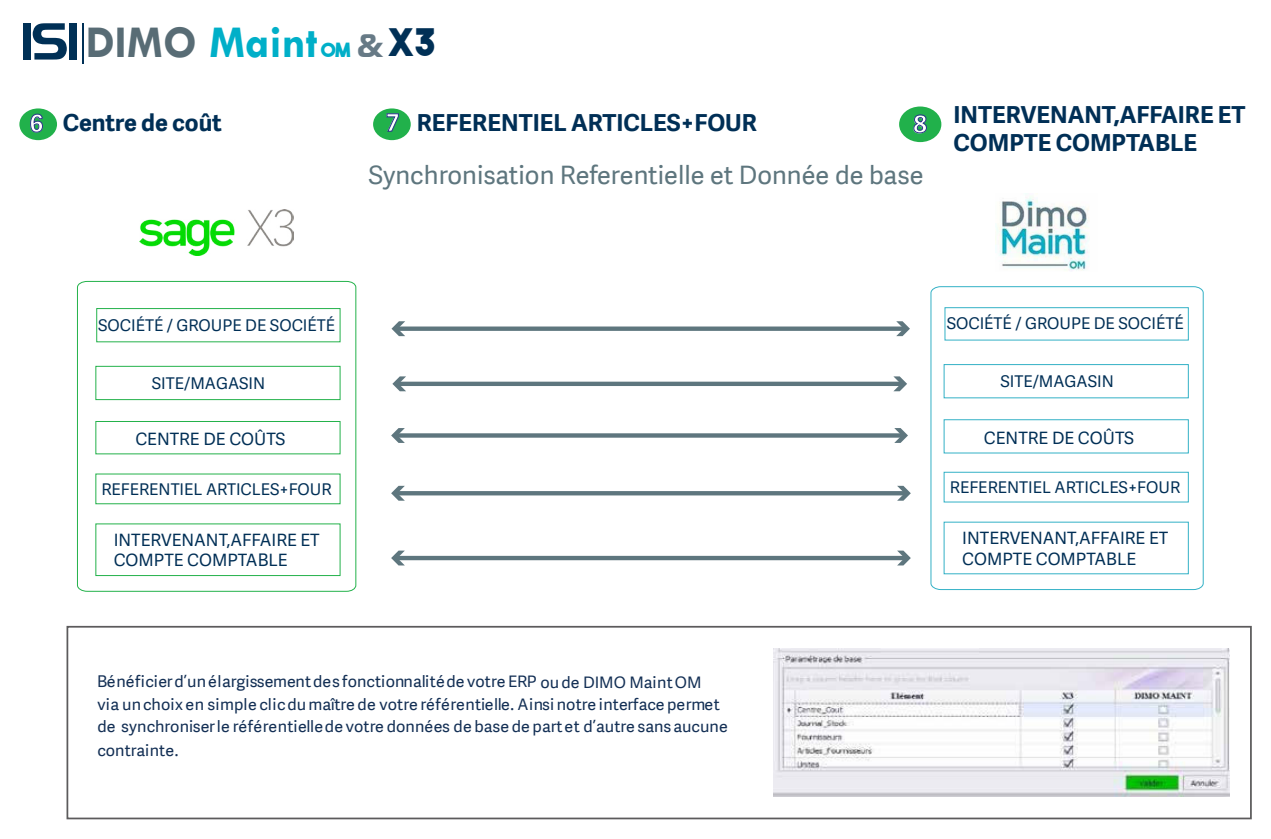
<style>
.page{position:relative;width:1271px;height:839px;background:#fff}
.page>*{position:absolute;margin:0;border:0;box-sizing:border-box;transform-origin:0 0}
.t1{font:700 45.85px "Tw Cen";color:#00afc8}
.t2{font:25.46px "Adelle Sans";color:#5e767e}
.t3{font:700 23.97px "Adelle Sans";color:#fff}
.t4{font:700 23.54px/28.3px "Adelle Sans";color:#002f56;text-align:center}
.t5{font:19.6px "The Bold Font";color:#00afc8}
.t6{font:17.06px/20.5px "Adelle Sans";color:#002f56}
.t7{font:16.19px "Adelle Sans";color:#002f56}
.t8{font:15.92px/22.6px "Adelle Sans";letter-spacing:.005em;color:#143055}
.s1{color:#586c75}
.s2{font-family:"Toxigenesis Rg";font-weight:700;font-size:30.36px;color:#677a86}
.s3{font-size:37.8px;color:#003056}
.s4{font-size:23.97px;color:#fff}
</style>
<div class="page">
<svg style="left:77px;top:280px;width:280px;height:312px"></svg>
<svg style="left:930px;top:286px;width:274px;height:304px"></svg>
<div style="left:19px;top:108px;width:38px;height:32px;background:#21b14b;border-radius:50%"></div>
<div style="left:899px;top:106px;width:42px;height:36px;background:#21b14b;border-radius:50%"></div>
<svg style="left:30px;top:113px;width:13px;height:20px"></svg>
<div style="left:373px;top:108px;width:38px;height:32px;background:#21b14b;border-radius:50%"></div>
<svg style="left:386px;top:113px;width:13px;height:19px"></svg>
<svg style="left:913px;top:114px;width:14px;height:20px"></svg>
<div style="left:95px;top:421px;width:245px;height:33px;border:1px solid #24b24b"></div>
<div style="left:95px;top:473px;width:245px;height:31px;border:1px solid #24b24b"></div>
<div style="left:95px;top:523px;width:245px;height:53px;border:1px solid #24b24b"></div>
<div style="left:95px;top:366px;width:245px;height:34px;border:1px solid #24b24b"></div>
<div style="left:96px;top:308px;width:244px;height:34px;border:1px solid #24b24b"></div>
<div style="left:943px;top:419px;width:245px;height:34px;border:1px solid #33b1c6"></div>
<div style="left:943px;top:472px;width:245px;height:30px;border:1px solid #33b1c6"></div>
<div style="left:943px;top:364px;width:245px;height:34px;border:1px solid #33b1c6"></div>
<div style="left:944px;top:307px;width:244px;height:33px;border:1px solid #33b1c6"></div>
<hr style="left:396px;top:556px;width:510px;height:4px;background:#5e767e">
<svg style="left:391px;top:550px;width:14px;height:15px"></svg>
<svg style="left:897px;top:550px;width:13px;height:15px"></svg>
<hr style="left:396px;top:491px;width:510px;height:4px;background:#5e767e">
<svg style="left:391px;top:486px;width:14px;height:14px"></svg>
<svg style="left:897px;top:486px;width:13px;height:14px"></svg>
<svg style="left:405px;top:433px;width:489px;height:4px;background:#6a8087"></svg>
<svg style="left:391px;top:428px;width:14px;height:15px"></svg>
<svg style="left:894px;top:428px;width:14px;height:15px"></svg>
<hr style="left:397px;top:382px;width:505px;height:4px;background:#5e767e">
<svg style="left:392px;top:376px;width:14px;height:15px"></svg>
<svg style="left:893px;top:376px;width:14px;height:15px"></svg>
<div style="left:396px;top:326px;width:509px;height:5px;background:#5e767e"></div>
<svg style="left:391px;top:321px;width:14px;height:15px"></svg>
<svg style="left:896px;top:321px;width:14px;height:15px"></svg>
<img style="left:774px;top:649px;width:455px;height:147px">
<div style="left:66px;top:626px;width:1185px;height:193px;border:2px solid #5c5b5c"></div>
<div style="left:69px;top:23px;width:8px;height:37px;background:#003056"></div>
<hr style="left:83px;top:23px;width:1px;height:41px;background:#003056">
<div style="left:23px;top:23px;width:8px;height:37px;background:#003056"></div>
<svg style="left:33px;top:23px;width:34px;height:37px"></svg>
<img style="left:995px;top:196px;width:94px;height:75px">
<img style="left:140px;top:210px;width:153px;height:46px">
<h1 class="t1" style="left:86px;top:14px;width:234px"><span class="s1">DIMO</span> Maint</h1>
<p class="t5" style="left:321px;top:38px;width:116px">om <span class="s2">&amp;</span> <span class="s3">X3</span></p>
<h3 class="t3" style="left:386px;top:113px;width:14px">7</h3>
<h3 class="t4" style="left:913px;top:102px;width:334px"><span class="s4">8</span> INTERVENANT,AFFAIRE ET<br>COMPTE COMPTABLE</h3>
<h2 class="t2" style="left:368px;top:160px;width:556px">Synchronisation Referentielle et Donnée de base</h2>
<h3 class="t4" style="left:29px;top:111px;width:194px"><span class="s4">6</span> Centre de coût</h3>
<h3 class="t4" style="left:417px;top:111px;width:342px">REFERENTIEL ARTICLES+FOUR</h3>
<p class="t7" style="left:98px;top:316px;width:238px">SOCIÉTÉ / GROUPE DE SOCIÉTÉ</p>
<p class="t7" style="left:152px;top:374px;width:115px">SITE/MAGASIN</p>
<p class="t6" style="left:135px;top:429px;width:152px">CENTRE DE COÛTS</p>
<p class="t7" style="left:101px;top:480px;width:232px">REFERENTIEL ARTICLES+FOUR</p>
<p class="t6" style="left:114px;top:530px;width:207px">INTERVENANT,AFFAIRE ET<br>COMPTE COMPTABLE</p>
<p class="t8" style="left:97px;top:670px;width:624px">Bénéficier d’un élargissement des fonctionnalité de votre ERP ou de DIMO Maint OM via un choix en simple clic du maître de votre référentielle. Ainsi notre interface permet</p>
<p class="t8" style="left:97px;top:738px;width:82px">contrainte.</p>
<p class="t8" style="left:98px;top:715px;width:631px">de synchroniser leréférentielle de votre données de base de part et d’autre sans aucune</p>
<p class="t7" style="left:946px;top:314px;width:238px">SOCIÉTÉ / GROUPE DE SOCIÉTÉ</p>
<p class="t7" style="left:1000px;top:372px;width:115px">SITE/MAGASIN</p>
<p class="t6" style="left:984px;top:428px;width:152px">CENTRE DE COÛTS</p>
<p class="t7" style="left:950px;top:478px;width:232px">REFERENTIEL ARTICLES+FOUR</p>
<p class="t6" style="left:962px;top:528px;width:207px">INTERVENANT,AFFAIRE ET<br>COMPTE COMPTABLE</p>
</div>
